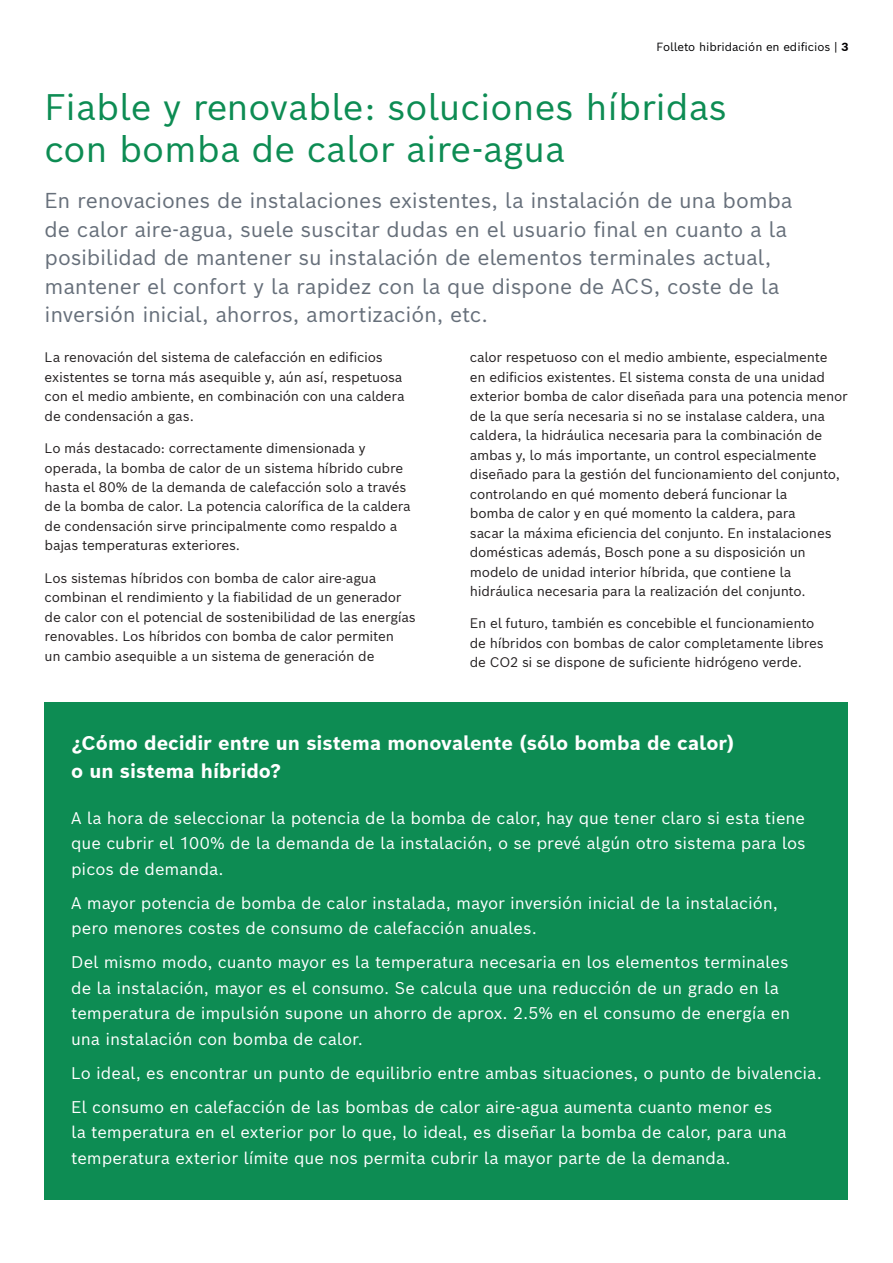
<style>
.page{position:relative;width:893px;height:1263px;background:#fff}
.page>*{position:absolute;margin:0;border:0;box-sizing:border-box;transform-origin:0 0}
.t1{font:36px/41.4px "Bosch Sans";color:#0d8c53}
.t2{font:21px/28.5px "Bosch Sans";letter-spacing:-.01em;color:#666f7a}
.t3{font:700 19.5px/28.5px "Bosch Sans";letter-spacing:-.005em;color:#fff}
.t4{font:16.5px/25.5px "Bosch Sans";letter-spacing:-.005em;color:#fff}
.t5{font:13.5px/19.5px "Bosch Sans";letter-spacing:-.02em;color:#231f20}
.t6{font:11.55px "Bosch Sans";color:#000002}
.s1{color:#030102}
.s2{font-weight:700;color:#030102}
</style>
<div class="page">
<div style="left:45px;top:702px;width:803px;height:498px;background:#0d8c53"></div>
<p class="t6" style="left:656px;top:38px;width:193px">Folleto hibridación en edificios <span class="s1">|</span> <span class="s2">3</span></p>
<h1 class="t1" style="left:45px;top:83px;width:684px">Fiable y renovable: soluciones híbridas con bomba de calor aire-agua</h1>
<p class="t2" style="left:45px;top:184px;width:749px">En renovaciones de instalaciones existentes, la instalación de una bomba de calor aire-agua, suele suscitar dudas en el usuario final en cuanto a la posibilidad de mantener su instalación de elementos terminales actual, mantener el confort y la rapidez con la que dispone de ACS, coste de la inversión inicial, ahorros, amortización, etc.</p>
<p class="t5" style="left:45px;top:346px;width:361px">La renovación del sistema de calefacción en edificios existentes se torna más asequible y, aún así, respetuosa con el medio ambiente, en combinación con una caldera de condensación a gas.</p>
<p class="t5" style="left:45px;top:437px;width:368px">Lo más destacado: correctamente dimensionada y operada, la bomba de calor de un sistema híbrido cubre hasta el 80% de la demanda de calefacción solo a través de la bomba de calor. La potencia calorífica de la caldera de condensación sirve principalmente como respaldo a bajas temperaturas exteriores.</p>
<p class="t5" style="left:45px;top:567px;width:373px">Los sistemas híbridos con bomba de calor aire-agua combinan el rendimiento y la fiabilidad de un generador de calor con el potencial de sostenibilidad de las energías renovables. Los híbridos con bomba de calor permiten<br>un cambio asequible a un sistema de generación de</p>
<p class="t5" style="left:470px;top:346px;width:379px">calor respetuoso con el medio ambiente, especialmente<br>en edificios existentes. El sistema consta de una unidad exterior bomba de calor diseñada para una potencia menor de la que sería necesaria si no se instalase caldera, una caldera, la hidráulica necesaria para la combinación de ambas y, lo más importante, un control especialmente diseñado para la gestión del funcionamiento del conjunto, controlando en qué momento deberá funcionar la<br>bomba de calor y en qué momento la caldera, para<br>sacar la máxima eficiencia del conjunto. En instalaciones domésticas además, Bosch pone a su disposición un modelo de unidad interior híbrida, que contiene la hidráulica necesaria para la realización del conjunto.</p>
<p class="t5" style="left:470px;top:612px;width:355px">En el futuro, también es concebible el funcionamiento de híbridos con bombas de calor completamente libres de CO2 si se dispone de suficiente hidrógeno verde.</p>
<h3 class="t3" style="left:71px;top:728px;width:665px">¿Cómo decidir entre un sistema monovalente (sólo bomba de calor) o un sistema híbrido?</h3>
<p class="t4" style="left:71px;top:803px;width:736px;text-align:justify">A la hora de seleccionar la potencia de la bomba de calor, hay que tener claro si esta tiene que cubrir el 100% de la demanda de la instalación, o se prevé algún otro sistema para los picos de demanda.</p>
<p class="t4" style="left:71px;top:888px;width:708px">A mayor potencia de bomba de calor instalada, mayor inversión inicial de la instalación, pero menores costes de consumo de calefacción anuales.</p>
<p class="t4" style="left:71px;top:948px;width:721px">Del mismo modo, cuanto mayor es la temperatura necesaria en los elementos terminales de la instalación, mayor es el consumo. Se calcula que una reducción de un grado en la temperatura de impulsión supone un ahorro de aprox. 2.5% en el consumo de energía en una instalación con bomba de calor.</p>
<p class="t4" style="left:71px;top:1054px;width:752px;line-height:34px">Lo ideal, es encontrar un punto de equilibrio entre ambas situaciones, o punto de bivalencia.<br>El consumo en calefacción de las bombas de calor aire-agua aumenta cuanto menor es</p>
<p class="t4" style="left:71px;top:1118px;width:717px">la temperatura en el exterior por lo que, lo ideal, es diseñar la bomba de calor, para una temperatura exterior límite que nos permita cubrir la mayor parte de la demanda.</p>
</div>
